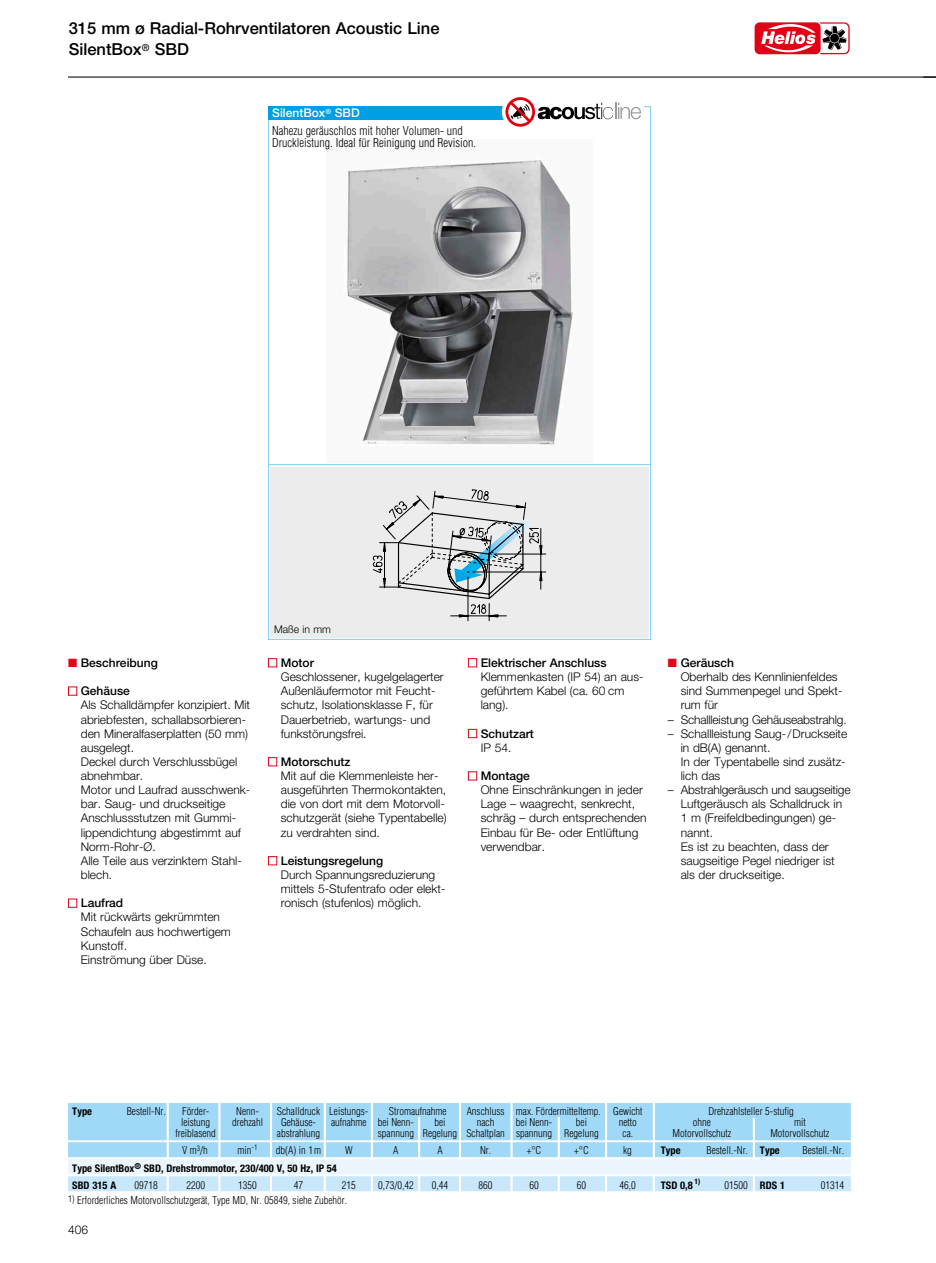
<style>
.page{position:relative;width:936px;height:1263px;background:#fff}
.page>*{position:absolute;margin:0;border:0;box-sizing:border-box;transform-origin:0 0}
.t1{font:500 16.5px/21px "Helvetica Neue";color:#000}
.t2{font:300 12px/14.1px "Helvetica Neue";color:#000}
.t3{font:500 12px "Helvetica Neue";color:#000}
.t4{font:300 condensed 12px/12px "Helvetica";color:#000}
.t5{font:500 12px "Helvetica Neue";color:#fff}
.t6{font:300 condensed 10.5px/7.5px "Helvetica";color:#000}
.t7{font:700 condensed 10.5px/17.1px "Helvetica Neue";color:#000}
.t8{font:300 10.5px "Helvetica Neue";color:#000}
.s1{color:#e4051b}
.s2{font-weight:500}
.s3{font-family:"Helvetica Neue";font-weight:700}
</style>
<div class="page">
<div style="left:68px;top:687px;width:9px;height:8px;border:1px solid #e4051b"></div>
<div style="left:68px;top:899px;width:9px;height:8px;border:1px solid #e4051b"></div>
<div style="left:268px;top:658px;width:9px;height:9px;border:1px solid #e4051b"></div>
<div style="left:268px;top:757px;width:9px;height:9px;border:1px solid #e4051b"></div>
<div style="left:268px;top:856px;width:9px;height:9px;border:1px solid #e4051b"></div>
<div style="left:468px;top:658px;width:9px;height:9px;border:1px solid #e4051b"></div>
<div style="left:468px;top:729px;width:9px;height:9px;border:1px solid #e4051b"></div>
<div style="left:468px;top:771px;width:9px;height:9px;border:1px solid #e4051b"></div>
<div style="left:68px;top:1103px;width:782px;height:15px;background:#a0d9f7"></div>
<div style="left:68px;top:1117px;width:782px;height:12px;background:#a0d9f7"></div>
<div style="left:68px;top:1128px;width:782px;height:12px;background:#a0d9f7"></div>
<div style="left:68px;top:1142px;width:782px;height:15px;background:#a0d9f7"></div>
<div style="left:68px;top:1159px;width:782px;height:15px;background:#eaf5fd"></div>
<div style="left:68px;top:1176px;width:782px;height:15px;background:#c9e7fb"></div>
<svg style="left:167px;top:1176px;width:2px;height:15px"></svg>
<svg style="left:270px;top:1176px;width:2px;height:15px"></svg>
<svg style="left:371px;top:1176px;width:2px;height:15px"></svg>
<svg style="left:218px;top:1176px;width:2px;height:15px"></svg>
<svg style="left:418px;top:1176px;width:2px;height:15px"></svg>
<svg style="left:459px;top:1176px;width:2px;height:15px"></svg>
<svg style="left:324px;top:1176px;width:2px;height:15px"></svg>
<svg style="left:510px;top:1176px;width:2px;height:15px"></svg>
<hr style="left:557px;top:1176px;width:3px;height:16px;background:#fff">
<svg style="left:605px;top:1176px;width:2px;height:15px"></svg>
<hr style="left:652px;top:1176px;width:3px;height:16px;background:#fff">
<svg style="left:752px;top:1176px;width:2px;height:16px"></svg>
<hr style="left:167px;top:1103px;width:2px;height:55px;background:#fff">
<hr style="left:270px;top:1103px;width:2px;height:55px;background:#fff">
<hr style="left:371px;top:1103px;width:2px;height:55px;background:#fff">
<hr style="left:218px;top:1103px;width:2px;height:55px;background:#fff">
<hr style="left:418px;top:1117px;width:2px;height:41px;background:#fff">
<hr style="left:459px;top:1103px;width:2px;height:55px;background:#fff">
<hr style="left:324px;top:1103px;width:2px;height:55px;background:#fff">
<hr style="left:510px;top:1103px;width:2px;height:55px;background:#fff">
<hr style="left:557px;top:1117px;width:3px;height:41px;background:#fff">
<hr style="left:605px;top:1103px;width:2px;height:55px;background:#fff">
<hr style="left:652px;top:1103px;width:3px;height:55px;background:#fff">
<hr style="left:752px;top:1118px;width:3px;height:40px;background:#fff">
<img style="left:347px;top:160px;width:226px;height:285px">
<div style="left:270px;top:467px;width:378px;height:171px;background:#ececec"></div>
<svg style="left:373px;top:489px;width:173px;height:132px"></svg>
<div style="left:268px;top:106px;width:306px;height:14px;background:#009ee3"></div>
<hr style="left:268px;top:464px;width:383px;height:1px;background:#82cff4">
<div style="left:502px;top:94px;width:142px;height:36px;background:#fff;border-radius:18px"></div>
<svg style="left:505px;top:97px;width:136px;height:30px"></svg>
<svg style="left:754px;top:22px;width:96px;height:33px"></svg>
<hr style="left:68px;top:77px;width:867px;height:1px;background:#000">
<h1 class="t1" style="left:69px;top:17px;width:372px">315 mm ø Radial-Rohrventilatoren Acoustic Line<br>SilentBox<sup>®</sup> SBD</h1>
<p class="t5" style="left:272px;top:106px;width:89px">SilentBox<sup>®</sup> SBD</p>
<p class="t4" style="left:272px;top:125px;width:205px">Nahezu geräuschlos mit hoher Volumen- und<br>Druckleistung. Ideal für Reinigung und Revision.</p>
<p class="t3" style="left:68px;top:655px;width:91px"><span class="s1">■</span> Beschreibung</p>
<p class="t3" style="left:81px;top:684px;width:51px">Gehäuse</p>
<p class="t2" style="left:81px;top:698px;width:171px">Als Schalldämpfer konzipiert. Mit abriebfesten, schallabsorbieren&shy;den Mineralfaserplatten (50 mm) ausgelegt.<br>Deckel durch Verschlussbügel abnehmbar.<br>Motor und Laufrad ausschwenk&shy;bar. Saug- und druckseitige<br>Anschlussstutzen mit Gummi-- lippendichtung abgestimmt auf<br>Norm-Rohr-Ø.<br>Alle Teile aus verzinktem Stahl&shy;blech.</p>
<p class="t3" style="left:81px;top:896px;width:44px">Laufrad</p>
<p class="t2" style="left:81px;top:910px;width:152px">Mit rückwärts gekrümmten<br>Schaufeln aus hochwertigem<br>Kunstoff.<br>Einströmung über Düse.</p>
<p class="t8" style="left:274px;top:623px;width:58px">Maße in mm</p>
<p class="t3" style="left:281px;top:655px;width:35px">Motor</p>
<p class="t2" style="left:281px;top:670px;width:164px">Geschlossener, kugelgelagerter<br>Außenläufermotor mit Feucht&shy;schutz, Isolationsklasse F, für<br>Dauerbetrieb, wartungs- und funkstörungsfrei.</p>
<p class="t3" style="left:281px;top:754px;width:71px">Motorschutz</p>
<p class="t2" style="left:281px;top:769px;width:167px">Mit auf die Klemmenleiste her&shy;ausgeführten Thermokontakten, die von dort mit dem Motorvoll&shy;schutzgerät (siehe Typentabelle) zu verdrahten sind.</p>
<p class="t3" style="left:281px;top:853px;width:104px">Leistungsregelung</p>
<p class="t2" style="left:281px;top:867px;width:166px">Durch Spannungsreduzierung mittels 5-Stufentrafo oder elekt&shy;ronisch (stufenlos) möglich.</p>
<p class="t3" style="left:480px;top:655px;width:127px">Elektrischer Anschluss</p>
<p class="t2" style="left:480px;top:670px;width:164px">Klemmenkasten (IP 54) an aus&shy;geführtem Kabel (ca. 60 cm lang).</p>
<p class="t3" style="left:480px;top:726px;width:55px">Schutzart</p>
<p class="t2" style="left:480px;top:740px;width:32px">IP 54.</p>
<p class="t3" style="left:480px;top:769px;width:51px">Montage</p>
<p class="t2" style="left:480px;top:783px;width:167px">Ohne Einschränkungen in jeder<br>Lage – waagrecht, senkrecht, schräg – durch entsprechenden<br>Einbau für Be- oder Entlüftung verwendbar.</p>
<p class="t2" style="left:680px;top:655px;width:163px;text-indent:-13px"><span class="s1">■</span> <span class="s2">Geräusch<br></span>Oberhalb des Kennlinienfeldes sind Summenpegel und Spekt&shy;rum für</p>
<p class="t2" style="left:668px;top:712px;width:180px">– Schallleistung Gehäuseabstrahlg.</p>
<p class="t2" style="left:680px;top:726px;width:168px;text-indent:-13px">– Schallleistung Saug-/Druckseite in dB(A) genannt.<br>In der Typentabelle sind zusätz&shy;lich das</p>
<p class="t2" style="left:680px;top:783px;width:171px;text-indent:-13px">– Abstrahlgeräusch und saugseitige<br>Luftgeräusch als Schalldruck in<br>1 m (Freifeldbedingungen) ge&shy;nannt.<br>Es ist zu beachten, dass der saugseitige Pegel niedriger ist als der druckseitige.</p>
<p class="t7" style="left:72px;top:1102px;width:21px">Type</p>
<p class="t6" style="left:127px;top:1107px;width:41px">Bestell-Nr.</p>
<p class="t6" style="left:182px;top:1107px;width:29px">Förder-</p>
<p class="t6" style="left:236px;top:1107px;width:24px">Nenn-</p>
<p class="t6" style="left:277px;top:1107px;width:93px">Schalldruck Leistungs-</p>
<p class="t6" style="left:389px;top:1107px;width:59px">Stromaufnahme</p>
<p class="t6" style="left:466px;top:1107px;width:177px">Anschluss max. Fördermitteltemp. Gewicht</p>
<p class="t6" style="left:708px;top:1107px;width:87px">Drehzahlsteller 5-stufig</p>
<p class="t6" style="left:181px;top:1118px;width:31px">leistung</p>
<p class="t6" style="left:232px;top:1118px;width:32px">drehzahl</p>
<p class="t6" style="left:281px;top:1118px;width:36px">Gehäuse-</p>
<p class="t6" style="left:331px;top:1118px;width:85px">aufnahme bei Nenn-</p>
<p class="t6" style="left:434px;top:1118px;width:13px">bei</p>
<p class="t6" style="left:477px;top:1118px;width:19px">nach</p>
<p class="t6" style="left:516px;top:1118px;width:38px">bei Nenn-</p>
<p class="t6" style="left:576px;top:1118px;width:13px">bei</p>
<p class="t6" style="left:619px;top:1118px;width:20px">netto</p>
<p class="t6" style="left:693px;top:1118px;width:20px">ohne</p>
<p class="t6" style="left:794px;top:1118px;width:13px">mit</p>
<p class="t6" style="left:175px;top:1130px;width:42px">freiblasend</p>
<p class="t6" style="left:277px;top:1130px;width:45px">abstrahlung</p>
<p class="t6" style="left:378px;top:1130px;width:222px">spannung Regelung Schaltplan spannung Regelung</p>
<p class="t6" style="left:622px;top:1130px;width:12px">ca.</p>
<p class="t6" style="left:672px;top:1130px;width:60px">Motorvollschutz</p>
<p class="t6" style="left:770px;top:1130px;width:60px">Motorvollschutz</p>
<p class="t6" style="left:182px;top:1139px;width:27px">.<br>V m<sup>3</sup>/h</p>
<p class="t6" style="left:237px;top:1147px;width:21px">min<sup>-1</sup></p>
<p class="t6" style="left:276px;top:1147px;width:47px">db(A) in 1 m</p>
<p class="t6" style="left:345px;top:1147px;width:9px">W</p>
<p class="t6" style="left:393px;top:1147px;width:7px">A</p>
<p class="t6" style="left:437px;top:1147px;width:7px">A</p>
<p class="t6" style="left:480px;top:1147px;width:13px">Nr.</p>
<p class="t6" style="left:526px;top:1147px;width:16px">+°C</p>
<p class="t6" style="left:574px;top:1147px;width:16px">+°C</p>
<p class="t6" style="left:623px;top:1147px;width:10px">kg</p>
<p class="t7" style="left:661px;top:1142px;width:21px">Type</p>
<p class="t6" style="left:706px;top:1147px;width:75px">Bestell.-Nr. <span class="s3">Type</span></p>
<p class="t6" style="left:802px;top:1147px;width:43px">Bestell.-Nr.</p>
<p class="t7" style="left:72px;top:1159px;width:266px">Type SilentBox<sup>®</sup> SBD, Drehstrommotor, 230/400 V, 50 Hz, IP 54<br>SBD 315 A</p>
<p class="t6" style="left:135px;top:1181px;width:25px">09718</p>
<p class="t6" style="left:186px;top:1181px;width:20px">2200</p>
<p class="t6" style="left:238px;top:1181px;width:20px">1350</p>
<p class="t6" style="left:294px;top:1181px;width:11px">47</p>
<p class="t6" style="left:342px;top:1181px;width:15px">215</p>
<p class="t6" style="left:378px;top:1181px;width:37px">0,73/0,42</p>
<p class="t6" style="left:432px;top:1181px;width:18px">0,44</p>
<p class="t6" style="left:478px;top:1181px;width:15px">860</p>
<p class="t6" style="left:529px;top:1181px;width:11px">60</p>
<p class="t6" style="left:577px;top:1181px;width:11px">60</p>
<p class="t6" style="left:619px;top:1181px;width:18px">46,0</p>
<p class="t7" style="left:661px;top:1176px;width:41px">TSD 0,8 <sup>1)</sup></p>
<p class="t6" style="left:724px;top:1181px;width:62px">01500 <span class="s3">RDS 1</span></p>
<p class="t6" style="left:820px;top:1181px;width:25px">01314</p>
<p class="t6" style="left:68px;top:1196px;width:280px"><sup>1)</sup> Erforderliches Motorvollschutzgerät, Type MD, Nr. 05849, siehe Zubehör.</p>
<p class="t2" style="left:68px;top:1222px;width:22px">406</p>
</div>
